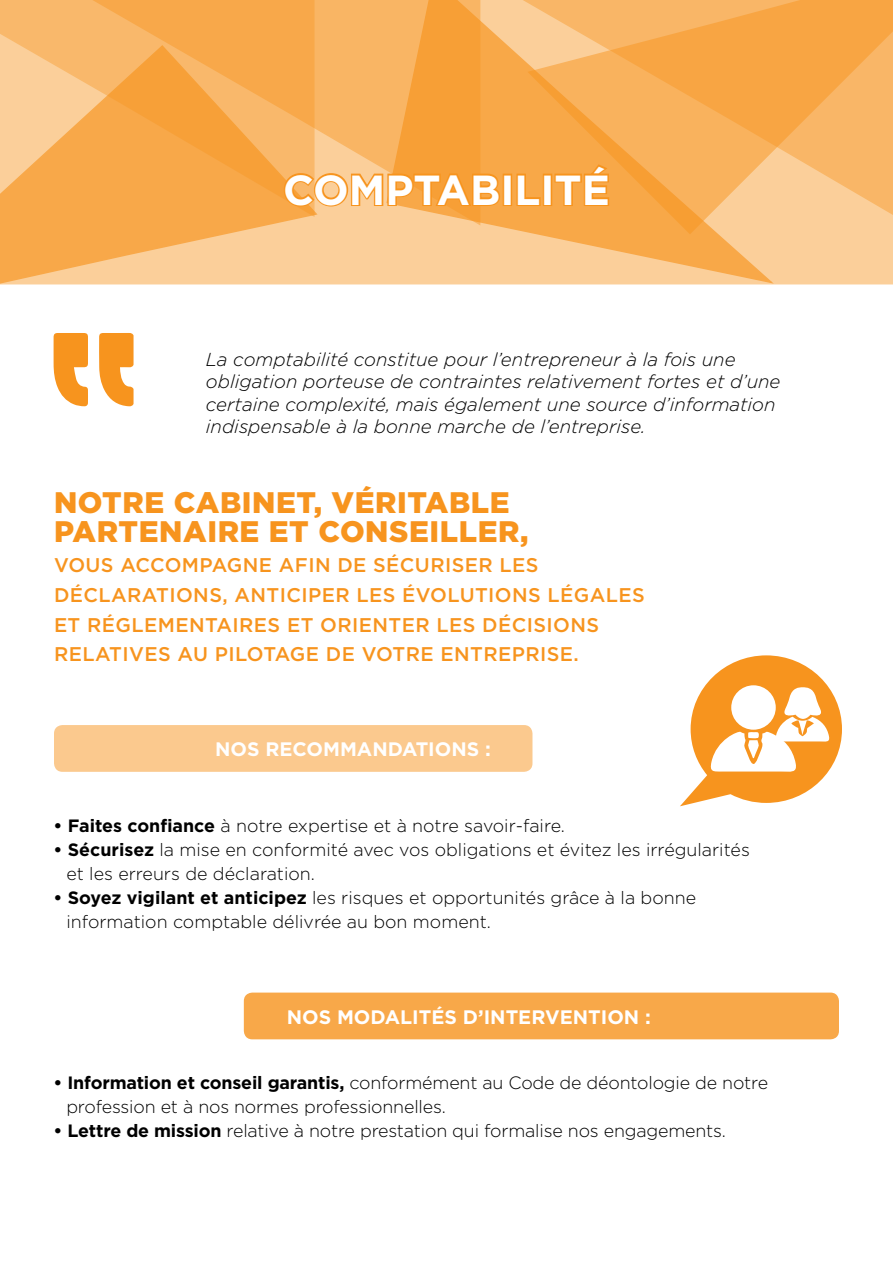
<style>
.page{position:relative;width:893px;height:1263px;background:#fff}
.page>*{position:absolute;margin:0;border:0;box-sizing:border-box;transform-origin:0 0}
.t1{font:700 42px "Gotham";color:#fff}
.t2{font:900 29.7px/29.7px "Gotham";letter-spacing:.02em;color:#f7941e}
.t3{font:500 19.8px/29.7px "Gotham";letter-spacing:.02em;color:#f7941e}
.t4{font:700 19.5px "Gotham";color:#fff}
.t5{font:italic 300 18.75px/22.5px "Gotham";color:#000}
.t6{font:300 17.85px/24px "Gotham";letter-spacing:-.005em;color:#000}
.s1{font-weight:700}
</style>
<div class="page">
<div style="left:319px;top:227px;width:574px;height:57px;background:#fbcf9a"></div>
<svg style="left:0;top:218px;width:319px;height:67px;background:#f9bf7a"></svg>
<svg style="left:385px;top:0;width:391px;height:285px;background:#f9c07b"></svg>
<svg style="left:0;top:0;width:34px;height:218px;background:#fac381"></svg>
<svg style="left:34px;top:0;width:447px;height:227px;background:#f8ae55"></svg>
<svg style="left:526px;top:0;width:367px;height:235px;background:#f8b15d"></svg>
<svg style="left:680px;top:655px;width:162px;height:151px"></svg>
<div style="left:244px;top:992px;width:595px;height:47px;background:#f8a849;border-radius:9px"></div>
<div style="left:54px;top:725px;width:478px;height:47px;background:#fbc98e;border-radius:9px"></div>
<svg style="left:99px;top:333px;width:35px;height:73px"></svg>
<svg style="left:54px;top:333px;width:34px;height:73px"></svg>
<svg style="left:282px;top:172px;width:220px;height:36px;background:#f8a747"></svg>
<div style="left:503px;top:174px;width:9px;height:32px;border:3px solid #f7941e"></div>
<svg style="left:515px;top:172px;width:27px;height:35px"></svg>
<div style="left:543px;top:174px;width:9px;height:32px;border:3px solid #f7941e"></div>
<svg style="left:553px;top:163px;width:58px;height:44px;background:#f7a039"></svg>
<h1 class="t1" style="left:283px;top:162px;width:328px">COMPTABILITÉ</h1>
<p class="t5" style="left:206px;top:347px;width:576px">La comptabilité constitue pour l’entrepreneur à la fois une obligation porteuse de contraintes relativement fortes et d’une certaine complexité, mais également une source d’information indispensable à la bonne marche de l’entreprise.</p>
<h2 class="t2" style="left:54px;top:487px;width:476px">NOTRE CABINET, VÉRITABLE<br>PARTENAIRE ET CONSEILLER,</h2>
<p class="t3" style="left:54px;top:550px;width:592px">VOUS ACCOMPAGNE AFIN DE SÉCURISER LES DÉCLARATIONS, ANTICIPER LES ÉVOLUTIONS LÉGALES ET RÉGLEMENTAIRES ET ORIENTER LES DÉCISIONS RELATIVES AU PILOTAGE DE VOTRE ENTREPRISE.</p>
<p class="t4" style="left:215px;top:736px;width:277px">NOS RECOMMANDATIONS :</p>
<p class="t6" style="left:54px;top:813px;width:513px"><span class="s1">• Faites confiance</span> à notre expertise et à notre savoir-faire.</p>
<p class="t6" style="left:66px;top:837px;width:685px;text-indent:-13px"><span class="s1">• Sécurisez</span> la mise en conformité avec vos obligations et évitez les irrégularités et les erreurs de déclaration.</p>
<p class="t6" style="left:66px;top:885px;width:631px;text-indent:-13px"><span class="s1">• Soyez vigilant et anticipez</span> les risques et opportunités grâce à la bonne information comptable délivrée au bon moment.</p>
<p class="t4" style="left:287px;top:1004px;width:366px">NOS MODALITÉS D’INTERVENTION :</p>
<p class="t6" style="left:66px;top:1070px;width:703px;text-indent:-13px"><span class="s1">• Information et conseil garantis,</span> conformément au Code de déontologie de notre profession et à nos normes professionnelles.</p>
<p class="t6" style="left:54px;top:1118px;width:674px"><span class="s1">• Lettre de mission</span> relative à notre prestation qui formalise nos engagements.</p>
</div>
